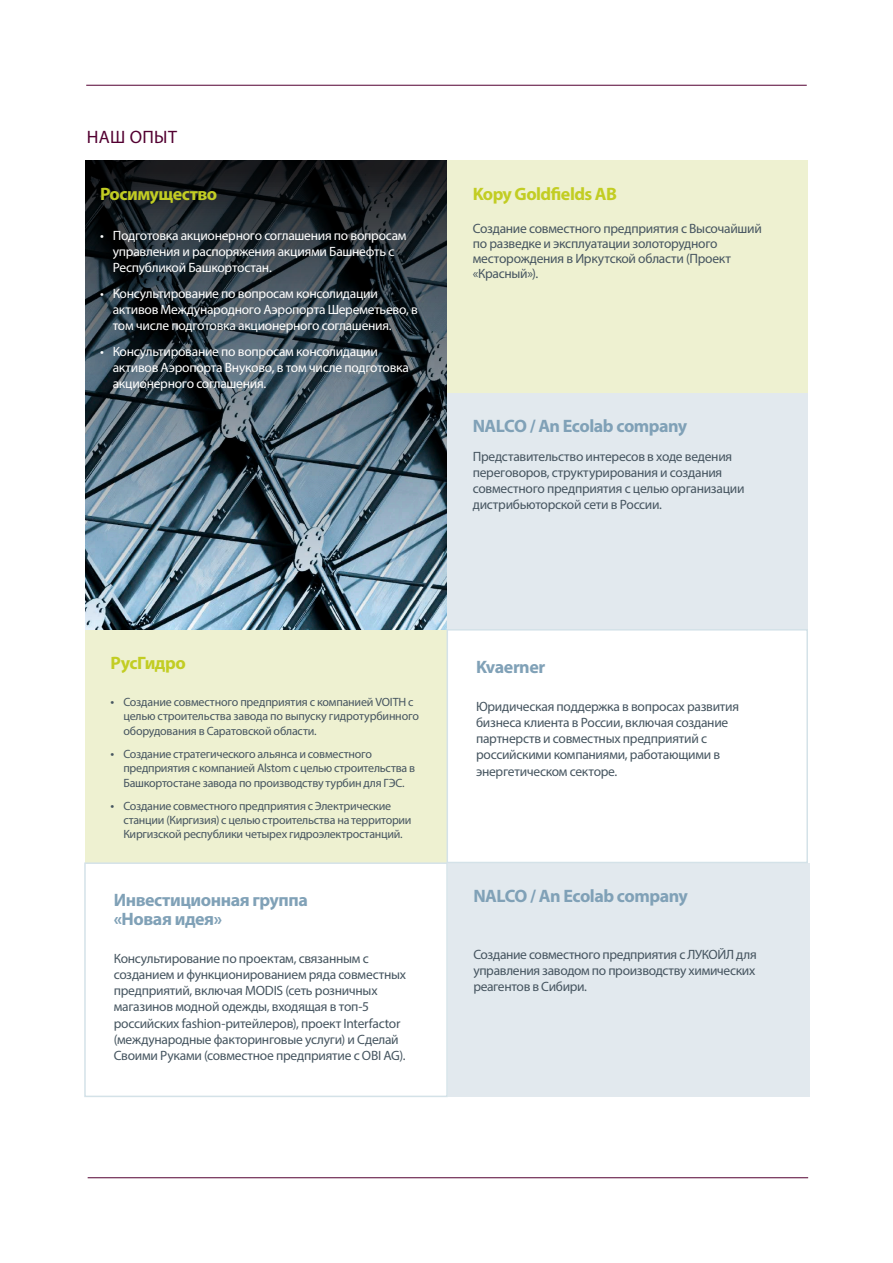
<style>
.page{position:relative;width:893px;height:1263px;background:#fff}
.page>*{position:absolute;margin:0;border:0;box-sizing:border-box;transform-origin:0 0}
.t1{font:700 18px/19.5px "Myriad Pro";letter-spacing:-.025em;color:#80a1b7}
.t2{font:700 18px "Myriad Pro";letter-spacing:-.03em;color:#c2cd23}
.t3{font:18px "Myriad Pro";letter-spacing:.02em;color:#530031}
.t4{font:13.5px/16.2px "Myriad Pro";letter-spacing:-.02em;color:#465560}
.t5{font:13.5px/16.2px "Myriad Pro";letter-spacing:-.02em;color:#fff}
.t6{font:12px/14.4px "Myriad Pro";letter-spacing:-.02em;color:#465560}
.s1{font-size:13.5px}
</style>
<div class="page">
<div style="left:447px;top:161px;width:361px;height:232px;background:#eef1d1"></div>
<div style="left:85px;top:630px;width:362px;height:232px;background:#eef1d1"></div>
<div style="left:447px;top:393px;width:361px;height:237px;background:#e2e9ee"></div>
<div style="left:448px;top:863px;width:361px;height:234px;background:#e2e9ee"></div>
<div style="left:84px;top:862px;width:364px;height:235px;border:2px solid #d4e2e8"></div>
<div style="left:447px;top:629px;width:361px;height:234px;border:2px solid #d4e2e8"></div>
<hr style="left:86px;top:85px;width:721px;height:1px;background:#530031">
<hr style="left:88px;top:1177px;width:720px;height:1px;background:#530031">
<svg style="left:85px;top:161px;width:362px;height:469px;background:#455661"></svg>
<h1 class="t3" style="left:87px;top:126px;width:92px">НАШ ОПЫТ</h1>
<h1 class="t2" style="left:100px;top:182px;width:119px">Росимущество</h1>
<p class="t5" style="left:113px;top:227px;width:295px;text-indent:-13px">• Подготовка акционерного соглашения по вопросам управления и распоряжения акциями Башнефть с<br>Республикой Башкортостан.</p>
<p class="t5" style="left:113px;top:285px;width:306px;text-indent:-13px">• Консультирование по вопросам консолидации активов Международного Аэропорта Шереметьево, в том числе подготовка акционерного соглашения.</p>
<p class="t5" style="left:113px;top:343px;width:298px;text-indent:-13px">• Консультирование по вопросам консолидации активов Аэропорта Внуково, в том числе подготовка акционерного соглашения.</p>
<h1 class="t2" style="left:473px;top:182px;width:146px">Kopy Goldfields AB</h1>
<p class="t4" style="left:473px;top:221px;width:291px;line-height:15px">Создание совместного предприятия с Высочайший по разведке и эксплуатации золоторудного месторождения в Иркутской области (Проект «Красный»).</p>
<h1 class="t1" style="left:473px;top:416px;width:216px">NALCO / An Ecolab company</h1>
<p class="t4" style="left:473px;top:448px;width:273px">Представительство интересов в ходе ведения переговоров, структурирования и создания совместного предприятия с целью организации дистрибьюторской сети в России.</p>
<h1 class="t2" style="left:111px;top:651px;width:77px">РусГидро</h1>
<p class="t6" style="left:123px;top:695px;width:297px;text-indent:-13px"><span class="s1">•</span> Создание совместного предприятия с компанией VOITH c целью строительства завода по выпуску гидротурбинного оборудования в Саратовской области.</p>
<p class="t6" style="left:123px;top:746px;width:293px;text-indent:-13px"><span class="s1">•</span> Создание стратегического альянса и совместного предприятия с компанией Alstom с целью строительства в<br>Башкортостане завода по производству турбин для ГЭС.</p>
<p class="t6" style="left:123px;top:798px;width:290px;text-indent:-13px"><span class="s1">•</span> Создание совместного предприятия c Электрические станции (Киргизия) с целью строительства на территории<br>Киргизской республики четырех гидроэлектростанций.</p>
<h1 class="t1" style="left:114px;top:889px;width:196px">Инвестиционная группа «Новая идея»</h1>
<p class="t4" style="left:114px;top:950px;width:294px">Консультирование по проектам, связанным с созданием и функционированием ряда совместных предприятий, включая MODIS (сеть розничных магазинов модной одежды, входящая в топ-5 российских fashion-ритейлеров), проект Interfactor (международные факторинговые услуги) и Сделай Своими Руками (совместное предприятие с OBI AG).</p>
<h1 class="t1" style="left:476px;top:657px;width:71px">Kvaerner</h1>
<p class="t4" style="left:476px;top:698px;width:265px">Юридическая поддержка в вопросах развития бизнеса клиента в России, включая создание партнерств и совместных предприятий с российскими компаниями, работающими в энергетическом секторе.</p>
<h1 class="t1" style="left:473px;top:886px;width:216px">NALCO / An Ecolab company</h1>
<p class="t4" style="left:473px;top:946px;width:285px;text-align:justify">Создание совместного предприятия с ЛУКОЙЛ для управления заводом по производству химических реагентов в Сибири.</p>
</div>
